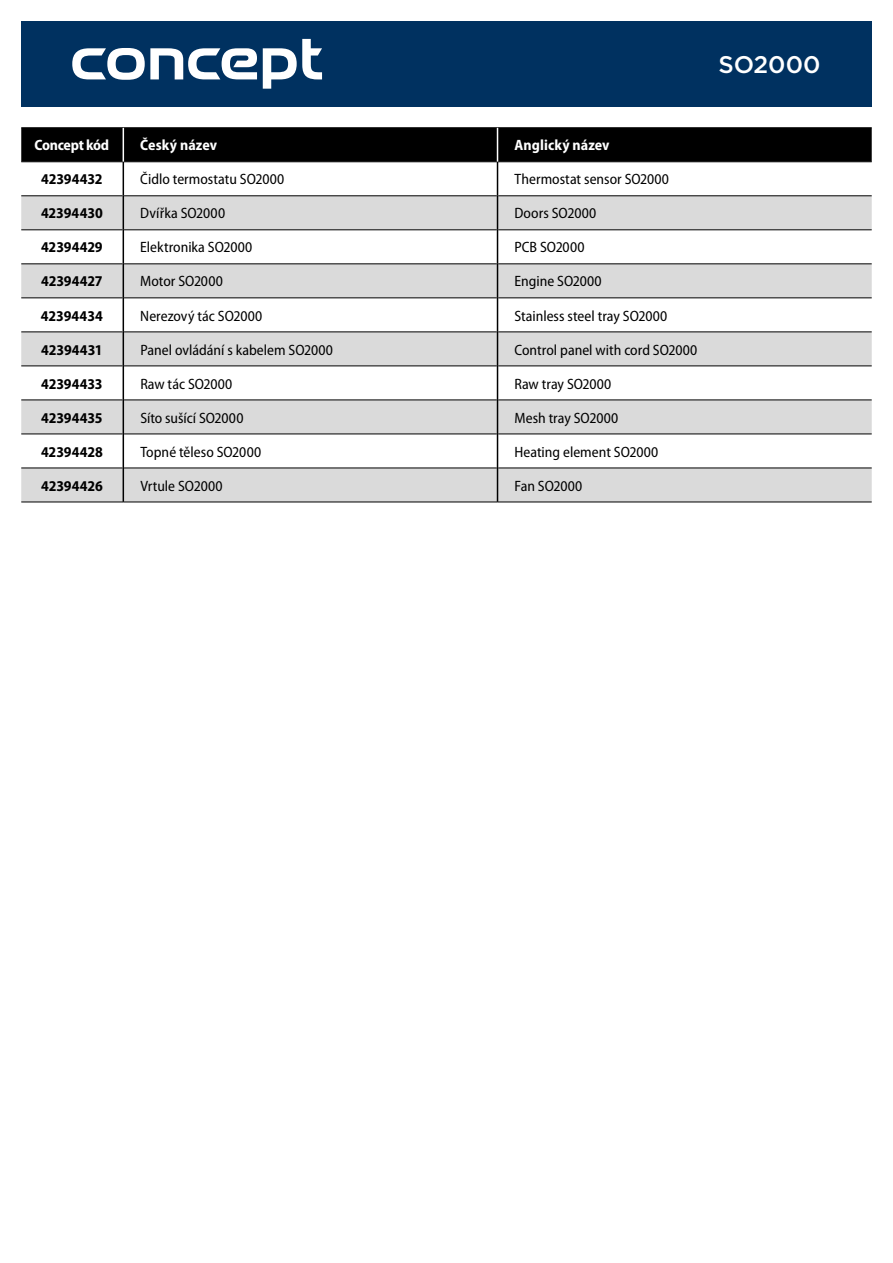
<style>
.page{position:relative;width:893px;height:1263px;background:#fff}
.page>*{position:absolute;margin:0;border:0;box-sizing:border-box;transform-origin:0 0}
.t1{font:500 24px "Gotham";letter-spacing:-.005em;color:#fff}
.t2{font:semi-condensed 15px "Myriad Pro";color:#000}
.t3{font:700 semi-condensed 15px "Myriad Pro";letter-spacing:-.005em;color:#000}
.t4{font:700 semi-condensed 15px "Myriad Pro";letter-spacing:.005em;color:#fff}
.t5{font:700 semi-condensed 15px "Myriad Pro";letter-spacing:-.02em;color:#fff}
</style>
<div class="page">
<div style="left:21px;top:21px;width:851px;height:85px;background:#003160"></div>
<svg style="left:72px;top:39px;width:250px;height:50px"></svg>
<div style="left:21px;top:128px;width:851px;height:34px;background:#000"></div>
<svg style="left:21px;top:197px;width:851px;height:305px;fill:#dadada"></svg>
<hr style="left:21px;top:127px;width:102px;height:1px;background:#000">
<hr style="left:123px;top:127px;width:374px;height:1px;background:#000">
<hr style="left:497px;top:127px;width:375px;height:1px;background:#000">
<hr style="left:21px;top:162px;width:102px;height:1px;background:#000">
<hr style="left:123px;top:162px;width:374px;height:1px;background:#000">
<hr style="left:497px;top:162px;width:375px;height:1px;background:#000">
<hr style="left:21px;top:196px;width:102px;height:1px;background:#000">
<hr style="left:124px;top:196px;width:373px;height:1px;background:#000">
<hr style="left:498px;top:196px;width:374px;height:1px;background:#000">
<hr style="left:21px;top:230px;width:102px;height:1px;background:#000">
<hr style="left:124px;top:230px;width:373px;height:1px;background:#000">
<hr style="left:498px;top:230px;width:374px;height:1px;background:#000">
<hr style="left:21px;top:264px;width:102px;height:1px;background:#000">
<hr style="left:124px;top:264px;width:373px;height:1px;background:#000">
<hr style="left:498px;top:264px;width:374px;height:1px;background:#000">
<hr style="left:21px;top:298px;width:102px;height:1px;background:#000">
<hr style="left:124px;top:298px;width:373px;height:1px;background:#000">
<hr style="left:498px;top:298px;width:374px;height:1px;background:#000">
<hr style="left:21px;top:332px;width:102px;height:1px;background:#000">
<hr style="left:124px;top:332px;width:373px;height:1px;background:#000">
<hr style="left:498px;top:332px;width:374px;height:1px;background:#000">
<hr style="left:21px;top:366px;width:102px;height:1px;background:#000">
<hr style="left:124px;top:366px;width:373px;height:1px;background:#000">
<hr style="left:498px;top:366px;width:374px;height:1px;background:#000">
<hr style="left:21px;top:400px;width:102px;height:1px;background:#000">
<hr style="left:124px;top:400px;width:373px;height:1px;background:#000">
<hr style="left:498px;top:400px;width:374px;height:1px;background:#000">
<hr style="left:21px;top:434px;width:102px;height:1px;background:#000">
<hr style="left:124px;top:434px;width:373px;height:1px;background:#000">
<hr style="left:498px;top:434px;width:374px;height:1px;background:#000">
<hr style="left:21px;top:468px;width:102px;height:1px;background:#000">
<hr style="left:124px;top:468px;width:373px;height:1px;background:#000">
<hr style="left:498px;top:468px;width:374px;height:1px;background:#000">
<hr style="left:21px;top:502px;width:102px;height:1px;background:#000">
<hr style="left:123px;top:502px;width:374px;height:1px;background:#000">
<hr style="left:497px;top:502px;width:375px;height:1px;background:#000">
<hr style="left:123px;top:162px;width:1px;height:34px;background:#000">
<hr style="left:497px;top:162px;width:1px;height:34px;background:#000">
<hr style="left:123px;top:196px;width:1px;height:34px;background:#000">
<hr style="left:497px;top:196px;width:1px;height:34px;background:#000">
<hr style="left:123px;top:230px;width:1px;height:34px;background:#000">
<hr style="left:497px;top:230px;width:1px;height:34px;background:#000">
<hr style="left:123px;top:264px;width:1px;height:34px;background:#000">
<hr style="left:497px;top:264px;width:1px;height:34px;background:#000">
<hr style="left:123px;top:298px;width:1px;height:34px;background:#000">
<hr style="left:497px;top:298px;width:1px;height:34px;background:#000">
<hr style="left:123px;top:332px;width:1px;height:34px;background:#000">
<hr style="left:497px;top:332px;width:1px;height:34px;background:#000">
<hr style="left:123px;top:366px;width:1px;height:34px;background:#000">
<hr style="left:497px;top:366px;width:1px;height:34px;background:#000">
<hr style="left:123px;top:400px;width:1px;height:34px;background:#000">
<hr style="left:497px;top:400px;width:1px;height:34px;background:#000">
<hr style="left:123px;top:434px;width:1px;height:34px;background:#000">
<hr style="left:497px;top:434px;width:1px;height:34px;background:#000">
<hr style="left:123px;top:468px;width:1px;height:34px;background:#000">
<hr style="left:497px;top:468px;width:1px;height:34px;background:#000">
<hr style="left:123px;top:128px;width:1px;height:34px;background:#fff">
<hr style="left:497px;top:128px;width:1px;height:34px;background:#fff">
<h1 class="t1" style="left:718px;top:49px;width:104px">SO2000</h1>
<p class="t5" style="left:35px;top:137px;width:76px">Concept kód</p>
<p class="t4" style="left:140px;top:137px;width:78px">Český název</p>
<p class="t4" style="left:514px;top:137px;width:97px">Anglický název</p>
<p class="t3" style="left:41px;top:171px;width:63px">42394432</p>
<p class="t2" style="left:140px;top:171px;width:146px">Čidlo termostatu SO2000</p>
<p class="t2" style="left:514px;top:171px;width:156px">Thermostat sensor SO2000</p>
<p class="t3" style="left:41px;top:205px;width:63px">42394430</p>
<p class="t2" style="left:140px;top:205px;width:86px">Dvířka SO2000</p>
<p class="t2" style="left:514px;top:205px;width:83px">Doors SO2000</p>
<p class="t3" style="left:41px;top:239px;width:63px">42394429</p>
<p class="t2" style="left:140px;top:239px;width:113px">Elektronika SO2000</p>
<p class="t2" style="left:514px;top:239px;width:71px">PCB SO2000</p>
<p class="t3" style="left:41px;top:273px;width:63px">42394427</p>
<p class="t2" style="left:140px;top:273px;width:84px">Motor SO2000</p>
<p class="t2" style="left:514px;top:273px;width:89px">Engine SO2000</p>
<p class="t3" style="left:41px;top:307px;width:63px">42394434</p>
<p class="t2" style="left:140px;top:307px;width:124px">Nerezový tác SO2000</p>
<p class="t2" style="left:514px;top:307px;width:154px">Stainless steel tray SO2000</p>
<p class="t3" style="left:41px;top:341px;width:63px">42394431</p>
<p class="t2" style="left:140px;top:341px;width:194px">Panel ovládání s kabelem SO2000</p>
<p class="t2" style="left:515px;top:341px;width:184px">Control panel with cord SO2000</p>
<p class="t3" style="left:41px;top:375px;width:63px">42394433</p>
<p class="t2" style="left:140px;top:375px;width:94px">Raw tác SO2000</p>
<p class="t2" style="left:515px;top:375px;width:98px">Raw tray SO2000</p>
<p class="t3" style="left:41px;top:409px;width:63px">42394435</p>
<p class="t2" style="left:140px;top:409px;width:105px">Síto sušící SO2000</p>
<p class="t2" style="left:515px;top:409px;width:105px">Mesh tray SO2000</p>
<p class="t3" style="left:41px;top:443px;width:63px">42394428</p>
<p class="t2" style="left:140px;top:443px;width:122px">Topné těleso SO2000</p>
<p class="t2" style="left:515px;top:443px;width:145px">Heating element SO2000</p>
<p class="t3" style="left:41px;top:477px;width:63px">42394426</p>
<p class="t2" style="left:140px;top:477px;width:84px">Vrtule SO2000</p>
<p class="t2" style="left:515px;top:477px;width:69px">Fan SO2000</p>
</div>
